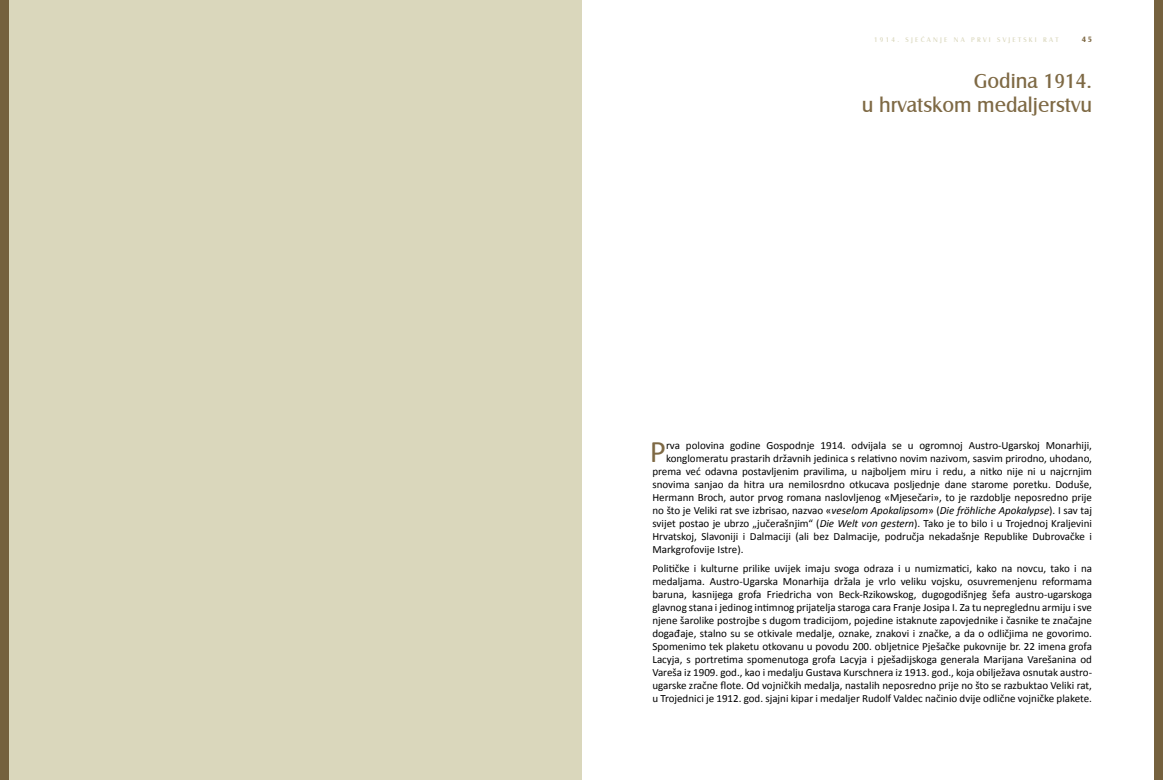
<style>
.page{position:relative;width:1163px;height:780px;background:#fff}
.page>*{position:absolute;margin:0;border:0;box-sizing:border-box;transform-origin:0 0}
.t1{font:31.5px "Calibri";color:#7e6944}
.t2{font:21px/23.7px "Castle T";color:#7e6944;text-align:right}
.t3{font:11px/13px "Calibri";color:#000;text-align:justify}
.t4{font:700 8px "Castle T";color:#7e6944}
.t5{font:7px "Castle T";letter-spacing:.32em;color:#dad7bc}
.s1{font-style:italic}
</style>
<div class="page">
<div style="left:0;top:0;width:581px;height:780px;background:#dad7bc"></div>
<div style="left:1154px;top:0;width:8px;height:780px;background:#75613e"></div>
<div style="left:0;top:0;width:9px;height:780px;background:#75613e"></div>
<p class="t5" style="left:874px;top:35px;width:186px">1914. SJEĆANJE NA PRVI SVJETSKI RAT</p>
<p class="t4" style="left:1081px;top:34px;width:12px">45</p>
<p class="t2" style="left:861px;top:69px;width:232px">Godina 1914.<br>u hrvatskom medaljerstvu</p>
<p class="t1" style="left:649px;top:432px;width:18px">P</p>
<p class="t3" style="left:666px;top:439px;width:427px">rva polovina godine Gospodnje 1914. odvijala se u ogromnoj Austro-Ugarskoj Monarhiji,</p>
<p class="t3" style="left:666px;top:452px;width:427px">konglomeratu prastarih državnih jedinica s relativno novim nazivom, sasvim prirodno, uhodano,</p>
<p class="t3" style="left:652px;top:465px;width:441px">prema već odavna postavljenim pravilima, u najboljem miru i redu, a nitko nije ni u najcrnjim</p>
<p class="t3" style="left:652px;top:478px;width:441px">snovima sanjao da hitra ura nemilosrdno otkucava posljednje dane starome poretku. Doduše,</p>
<p class="t3" style="left:652px;top:491px;width:441px">Hermann Broch, autor prvog romana naslovljenog «Mjesečari», to je razdoblje neposredno prije</p>
<p class="t3" style="left:652px;top:504px;width:441px">no što je Veliki rat sve izbrisao, nazvao «<span class="s1">veselom Apokalipsom</span>» (<span class="s1">Die fröhliche Apokalypse</span>). I sav taj</p>
<p class="t3" style="left:652px;top:517px;width:441px">svijet postao je ubrzo „jučerašnjim“ (<span class="s1">Die Welt von gestern</span>). Tako je to bilo i u Trojednoj Kraljevini</p>
<p class="t3" style="left:652px;top:530px;width:441px">Hrvatskoj, Slavoniji i Dalmaciji (ali bez Dalmacije, područja nekadašnje Republike Dubrovačke i</p>
<p class="t3" style="left:652px;top:543px;width:93px">Markgrofovije Istre).</p>
<p class="t3" style="left:652px;top:562px;width:441px">Političke i kulturne prilike uvijek imaju svoga odraza i u numizmatici, kako na novcu, tako i na medaljama. Austro-Ugarska Monarhija držala je vrlo veliku vojsku, osuvremenjenu reformama baruna, kasnijega grofa Friedricha von Beck-Rzikowskog, dugogodišnjeg šefa austro-ugarskoga glavnog stana i jedinog intimnog prijatelja staroga cara Franje Josipa I. Za tu nepreglednu armiju i sve njene šarolike postrojbe s dugom tradicijom, pojedine istaknute zapovjednike i časnike te značajne događaje, stalno su se otkivale medalje, oznake, znakovi i značke, a da o odličjima ne govorimo.<br>Spomenimo tek plaketu otkovanu u povodu 200. obljetnice Pješačke pukovnije br. 22 imena grofa Lacyja, s portretima spomenutoga grofa Lacyja i pješadijskoga generala Marijana Varešanina od Vareša iz 1909. god., kao i medalju Gustava Kurschnera iz 1913. god., koja obilježava osnutak austro&shy;ugarske zračne flote. Od vojničkih medalja, nastalih neposredno prije no što se razbuktao Veliki rat, u Trojednici je 1912. god. sjajni kipar i medaljer Rudolf Valdec načinio dvije odlične vojničke plakete.</p>
</div>
